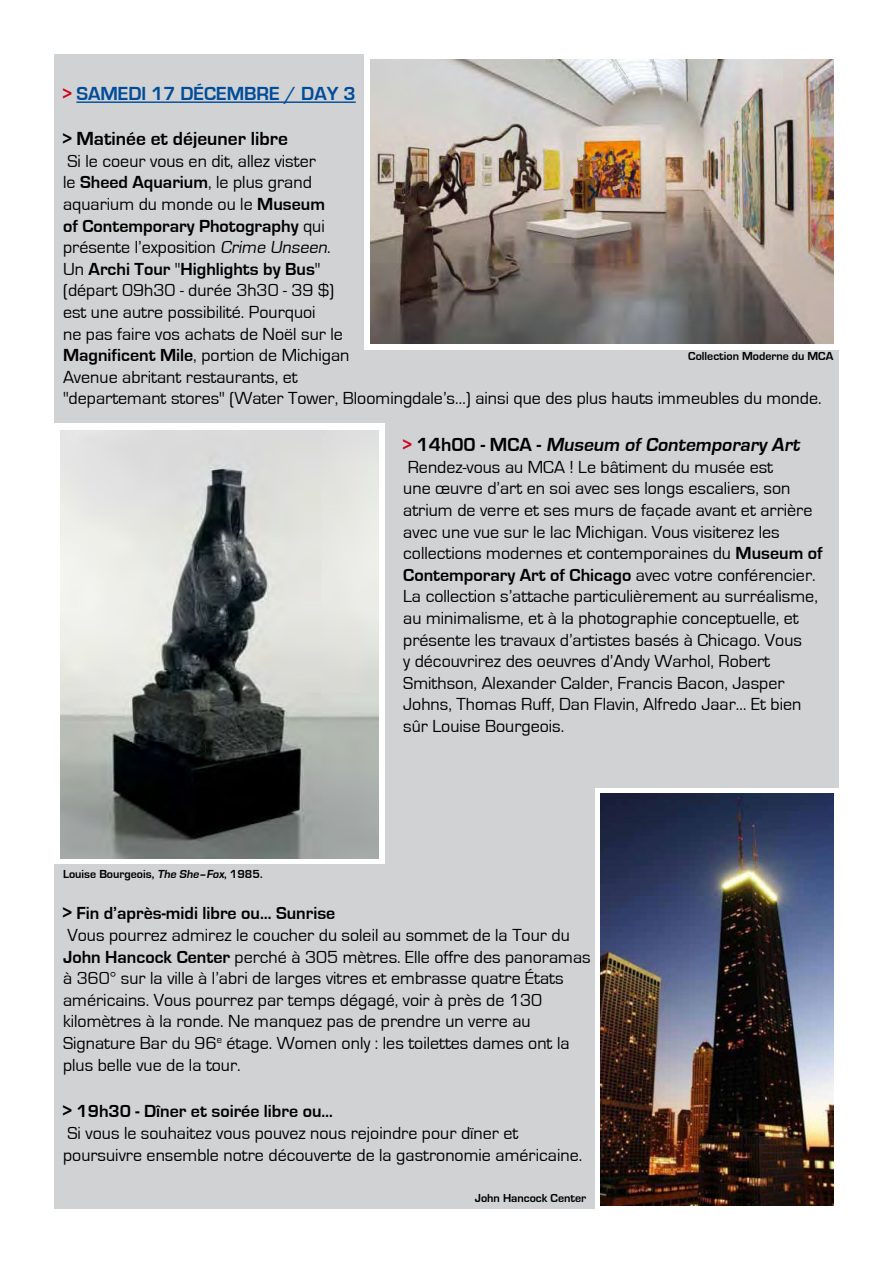
<style>
.page{position:relative;width:893px;height:1263px;background:#fff}
.page>*{position:absolute;margin:0;border:0;box-sizing:border-box;transform-origin:0 0}
.t1{font:italic 700 19.5px "Eurostile";color:#000}
.t2{font:700 19.5px "Eurostile";color:#000}
.t3{font:700 19.5px "Eurostile";color:#004c9a}
.t4{font:18px/21.6px "Eurostile";color:#000}
.t5{font:700 12px "Eurostile";color:#000}
.s1{color:#cd071e}
.s2{font-weight:700}
.s3{font-style:italic}
.s4{font-style:normal;color:#cd071e}
.s5{font-style:normal}
.s6{font-weight:700;font-size:19.5px}
</style>
<div class="page">
<div style="left:54px;top:54px;width:784px;height:1155px;background:#d1d2d4"></div>
<hr style="left:76px;top:101px;width:280px;height:2px;background:#004c9a">
<div style="left:53px;top:424px;width:331px;height:440px;background:#fff"></div>
<img style="left:61px;top:430px;width:318px;height:428px">
<div style="left:364px;top:53px;width:475px;height:296px;background:#fff"></div>
<img style="left:371px;top:59px;width:462px;height:285px">
<svg style="left:595px;top:788px;width:243px;height:421px;background:#e1e0e2"></svg>
<img style="left:601px;top:793px;width:232px;height:412px">
<p class="t3" style="left:63px;top:83px;width:294px"><span class="s1">&gt;</span> samedi 17 décembre / DAY 3</p>
<p class="t2" style="left:63px;top:128px;width:226px">&gt; Matinée et déjeuner libre</p>
<p class="t4" style="left:63px;top:150px;width:760px">Si le coeur vous en dit, allez vister<br>le <span class="s2">Sheed Aquarium</span>, le plus grand<br>aquarium du monde ou le <span class="s2">Museum<br>of Contemporary Photography</span> qui<br>présente l’exposition <span class="s3">Crime Unseen</span>.<br>Un <span class="s2">Archi Tour</span> "<span class="s2">Highlights by Bus</span>"<br>(départ 09h30 - durée 3h30 - 39 $)<br>est une autre possibilité. Pourquoi<br>ne pas faire vos achats de Noël sur le<br><span class="s2">Magnificent Mile</span>, portion de Michigan<br>Avenue abritant restaurants, et<br>"departemant stores" (Water Tower, Bloomingdale’s…) ainsi que des plus hauts immeubles du monde.</p>
<p class="t1" style="left:403px;top:434px;width:401px"><span class="s4">&gt;</span> <span class="s5">1 4 h 0 0 - MCA -</span> Museum of Contemporary Art</p>
<p class="t4" style="left:403px;top:456px;width:421px">Rendez-vous au MCA ! Le bâtiment du musée est<br>une œuvre d’art en soi avec ses longs escaliers, son atrium de verre et ses murs de façade avant et arrière avec une vue sur le lac Michigan. Vous visiterez les collections modernes et contemporaines du <span class="s2">Museum of Contemporary Art of Chicago</span> avec votre conférencier.<br>La collection s’attache particulièrement au surréalisme, au minimalisme, et à la photographie conceptuelle, et présente les travaux d’artistes basés à Chicago. Vous<br>y découvrirez des oeuvres d’Andy Warhol, Robert Smithson, Alexander Calder, Francis Bacon, Jasper Johns, Thomas Ruff, Dan Flavin, Alfredo Jaar… Et bien sûr Louise Bourgeois.</p>
<p class="t5" style="left:688px;top:350px;width:146px">Collection Moderne du MCA</p>
<p class="t5" style="left:63px;top:867px;width:201px">Louise Bourgeois, <span class="s3">The She–Fox</span>, 1985.</p>
<p class="t4" style="left:63px;top:903px;width:529px"><span class="s6">&gt;</span> <span class="s2">Fin d’après-midi libre ou… Sunrise<br></span>Vous pourrez admirez le coucher du soleil au sommet de la Tour du <span class="s2">John Hancock Center</span> perché à 305 mètres. Elle offre des panoramas à 360° sur la ville à l’abri de larges vitres et embrasse quatre États américains. Vous pourrez par temps dégagé, voir à près de 130 kilomètres à la ronde. Ne manquez pas de prendre un verre au Signature Bar du 96<sup>e</sup> étage. Women only : les toilettes dames ont la plus belle vue de la tour.</p>
<p class="t4" style="left:63px;top:1101px;width:521px"><span class="s6">&gt;</span> <span class="s2">19h30 - Dîner et soirée libre ou…<br></span>Si vous le souhaitez vous pouvez nous rejoindre pour dïner et poursuivre ensemble notre découverte de la gastronomie américaine.</p>
<p class="t5" style="left:475px;top:1192px;width:113px">John Hancock Center</p>
</div>
